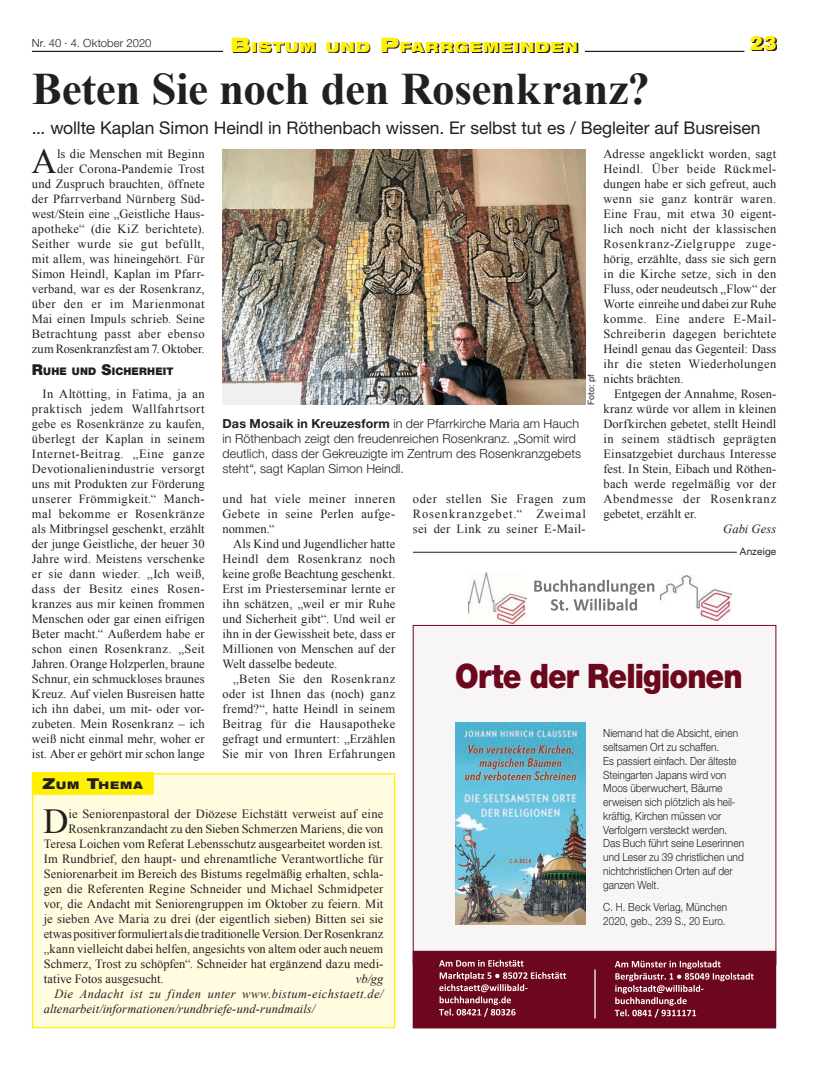
<style>
.page{position:relative;width:826px;height:1074px;background:#fff}
.page>*{position:absolute;margin:0;border:0;box-sizing:border-box;transform-origin:0 0}
.t1{font:700 45px "Times New Roman";letter-spacing:-.01em;color:#231f20}
.t2{font:35.12px "Times New Roman";color:#231f20}
.t3{font:900 33.75px "Helvetica Neue LT";letter-spacing:-.03em;color:#6c081e;scale:.88 1}
.t4{font:900 20px "Helvetica Neue";color:#fff101}
.t5{font:17.5px "Helvetica Neue";letter-spacing:-.005em;color:#231f20}
.t6{font:900 expanded 14px "Helvetica Neue";letter-spacing:.07em;color:#fff101}
.t7{font:12.5px/15px "Times New Roman";letter-spacing:.01em;color:#231f20;text-align:justify}
.t8{font:300 12.5px/15px "Helvetica Neue";letter-spacing:.005em;color:#231f20}
.t9{font:italic 12.5px "Times New Roman";letter-spacing:.015em;color:#231f20}
.t10{font:12.5px "Times New Roman";letter-spacing:-.01em;color:#231f20}
.t11{font:300 11.25px/13.8px "Helvetica Neue LT";color:#231f20;scale:.9 1}
.t12{font:300 11.25px/13.8px "Helvetica Neue LT";color:#231f20;scale:.89 1}
.t13{font:300 11.25px "Helvetica Neue LT";color:#231f20}
.t14{font:900 10.5px "Helvetica Neue";letter-spacing:.015em;color:#231f20}
.t15{font:900 expanded 10.5px "Helvetica Neue";letter-spacing:.095em;color:#231f20}
.t16{font:10px "Helvetica Neue";letter-spacing:.015em;color:#231f20}
.t17{font:8.75px "Helvetica Neue";letter-spacing:.005em;color:#231f20}
.s1{font-size:20px}
.s2{font-size:15px}
.s3{font-weight:700}
</style>
<div class="page">
<svg style="left:751px;top:37px;width:26px;height:14px"></svg>
<hr style="left:32px;top:51px;width:712px;height:1px;background:#231f20">
<div style="left:223px;top:37px;width:362px;height:18px;background:#fff"></div>
<svg style="left:233px;top:38px;width:345px;height:15px"></svg>
<hr style="left:413px;top:552px;width:324px;height:1px;background:#231f20">
<img style="left:222px;top:149px;width:364px;height:255px">
<div style="left:33px;top:774px;width:361px;height:253px;background:#fffce0"></div>
<div style="left:32px;top:773px;width:363px;height:255px;border:1px solid #fff101"></div>
<div style="left:32px;top:772px;width:121px;height:22px;background:#fff101"></div>
<div style="left:32px;top:773px;width:121px;height:22px;background:#fff101"></div>
<div style="left:413px;top:625px;width:363px;height:339px;background:#f7f5f5"></div>
<div style="left:413px;top:951px;width:362px;height:76px;background:#6c071f"></div>
<div style="left:413px;top:951px;width:362px;height:77px;border:1px solid #6c071f"></div>
<hr style="left:594px;top:970px;width:1px;height:48px;background:#fff">
<svg style="left:439px;top:959px;width:84px;height:7px"></svg>
<svg style="left:439px;top:972px;width:127px;height:45px"></svg>
<svg style="left:614px;top:960px;width:139px;height:57px"></svg>
<img style="left:468px;top:573px;width:58px;height:50px">
<img style="left:660px;top:575px;width:71px;height:46px">
<svg style="left:534px;top:580px;width:120px;height:30px"></svg>
<img style="left:455px;top:722px;width:130px;height:202px">
<p class="t13" style="left:32px;top:36px;width:121px">Nr. 40 · 4. Oktober 2020</p>
<p class="t6" style="left:230px;top:37px;width:349px"><span class="s1">B</span>ISTUM UND <span class="s1">P</span>FARRGEMEINDEN</p>
<h3 class="t4" style="left:749px;top:31px;width:28px">23</h3>
<h1 class="t1" style="left:32px;top:58px;width:619px">Beten Sie noch den Rosenkranz?</h1>
<h3 class="t5" style="left:32px;top:117px;width:730px">... wollte Kaplan Simon Heindl in Röthenbach wissen. Er selbst tut es / Begleiter auf Busreisen</h3>
<h2 class="t2" style="left:32px;top:137px;width:27px">A</h2>
<p class="t7" style="left:32px;top:146px;width:174px;text-align:right">ls die Menschen mit Beginn<br>der Corona-Pandemie Trost<br>und Zuspruch brauchten, öffnete der Pfarrverband Nürnberg Süd&shy;west/Stein eine „Geistliche Haus&shy;apotheke“ (die KiZ berichtete).<br>Seither wurde sie gut befüllt, mit allem, was hineingehört. Für<br>Simon Heindl, Kaplan im Pfarr&shy;verband, war es der Rosenkranz, über den er im Marienmonat<br>Mai einen Impuls schrieb. Seine<br>Betrachtung passt aber ebenso zum Rosenkranzfest am 7. Oktober.</p>
<p class="t14" style="left:32px;top:365px;width:143px"><span class="s2">R</span>UHE UND <span class="s2">S</span>ICHERHEIT</p>
<p class="t7" style="left:32px;top:386px;width:174px;text-indent:11px">In Altötting, in Fatima, ja an praktisch jedem Wallfahrtsort gebe es Rosenkränze zu kaufen, überlegt der Kaplan in seinem Internet-Beitrag. „Eine ganze Devotionalienindustrie versorgt uns mit Produkten zur Förderung unserer Frömmigkeit.“ Manch&shy;mal bekomme er Rosenkränze als Mitbringsel geschenkt, erzählt der junge Geistliche, der heuer 30<br>Jahre wird. Meistens verschenke er sie dann wieder. „Ich weiß, dass der Besitz eines Rosen&shy;kranzes aus mir keinen frommen Menschen oder gar einen eifrigen Beter macht.“ Außerdem habe er schon einen Rosenkranz. „Seit Jahren. Orange Holzperlen, braune Schnur, ein schmuckloses braunes Kreuz. Auf vielen Busreisen hatte ich ihn dabei, um mit- oder vor&shy;zubeten. Mein Rosenkranz – ich weiß nicht einmal mehr, woher er ist. Aber er gehört mir schon lange</p>
<p class="t7" style="left:603px;top:146px;width:174px">Adresse angeklickt worden, sagt Heindl. Über beide Rückmel&shy;dungen habe er sich gefreut, auch wenn sie ganz konträr waren.<br>Eine Frau, mit etwa 30 eigent&shy;lich noch nicht der klassischen Rosenkranz-Zielgruppe zuge&shy;hörig, erzählte, dass sie sich gern in die Kirche setze, sich in den Fluss, oder neudeutsch „Flow“ der Worte einreihe und dabei zur Ruhe komme. Eine andere E-Mail-Schreiberin dagegen berichtete Heindl genau das Gegenteil: Dass ihr die steten Wiederholungen nichts brächten.</p>
<p class="t7" style="left:603px;top:386px;width:174px;text-indent:11px">Entgegen der Annahme, Rosen&shy;kranz würde vor allem in kleinen Dorfkirchen gebetet, stellt Heindl in seinem städtisch geprägten Einsatzgebiet durchaus Interesse fest. In Stein, Eibach und Röthen&shy;bach werde regelmäßig vor der Abendmesse der Rosenkranz gebetet, erzählt er.</p>
<p class="t9" style="left:723px;top:520px;width:55px">Gabi Gess</p>
<p class="t17" style="left:585px;top:405px;width:32px;rotate:-90deg">Foto: pf</p>
<p class="t8" style="left:222px;top:415px;width:360px"><span class="s3">Das Mosaik in Kreuzesform</span> in der Pfarrkirche Maria am Hauch in Röthenbach zeigt den freudenreichen Rosenkranz. „Somit wird deutlich, dass der Gekreuzigte im Zentrum des Rosenkranzgebets steht“, sagt Kaplan Simon Heindl.</p>
<p class="t7" style="left:222px;top:491px;width:174px">und hat viele meiner inneren Gebete in seine Perlen aufge&shy;nommen.“</p>
<p class="t7" style="left:222px;top:536px;width:174px;text-indent:11px">Als Kind und Jugendlicher hatte Heindl dem Rosenkranz noch keine große Beachtung geschenkt.<br>Erst im Priesterseminar lernte er ihn schätzen, „weil er mir Ruhe und Sicherheit gibt“. Und weil er ihn in der Gewissheit bete, dass er Millionen von Menschen auf der Welt dasselbe bedeute.</p>
<p class="t7" style="left:222px;top:671px;width:174px;text-indent:11px">„Beten Sie den Rosenkranz oder ist Ihnen das (noch) ganz fremd?“, hatte Heindl in seinem Beitrag für die Hausapotheke gefragt und ermuntert: „Erzählen Sie mir von Ihren Erfahrungen</p>
<p class="t7" style="left:413px;top:491px;width:174px">oder stellen Sie Fragen zum Rosenkranzgebet.“ Zweimal sei der Link zu seiner E-Mail-</p>
<p class="t16" style="left:740px;top:544px;width:38px">Anzeige</p>
<h3 class="t3" style="left:455px;top:656px;width:328px">Orte der Religionen</h3>
<p class="t11" style="left:603px;top:726px;width:158px">Niemand hat die Absicht, einen seltsamen Ort zu schaffen.<br>Es passiert einfach. Der älteste<br>Steingarten Japans wird von<br>Moos überwuchert, Bäume erweisen sich plötzlich als heil&shy;kräftig, Kirchen müssen vor<br>Verfolgern versteckt werden.<br>Das Buch führt seine Leserinnen und Leser zu 39 christlichen und nichtchristlichen Orten auf der ganzen Welt.</p>
<p class="t12" style="left:603px;top:900px;width:141px">C. H. Beck Verlag, München<br>2020, geb., 239 S., 20 Euro.</p>
<p class="t15" style="left:43px;top:778px;width:102px"><span class="s2">Z</span>UM <span class="s2">T</span>HEMA</p>
<h2 class="t2" style="left:43px;top:797px;width:27px">D</h2>
<p class="t7" style="left:69px;top:806px;width:316px">ie Seniorenpastoral der Diözese Eichstätt verweist auf eine</p>
<p class="t7" style="left:69px;top:821px;width:316px">Rosenkranzandacht zu den Sieben Schmerzen Mariens, die von</p>
<p class="t7" style="left:44px;top:836px;width:341px">Teresa Loichen vom Referat Lebensschutz ausgearbeitet worden ist.</p>
<p class="t7" style="left:44px;top:851px;width:341px">Im Rundbrief, den haupt- und ehrenamtliche Verantwortliche für</p>
<p class="t7" style="left:44px;top:866px;width:341px">Seniorenarbeit im Bereich des Bistums regelmäßig erhalten, schla-</p>
<p class="t7" style="left:44px;top:881px;width:341px">gen die Referenten Regine Schneider und Michael Schmidpeter</p>
<p class="t7" style="left:44px;top:896px;width:341px">vor, die Andacht mit Seniorengruppen im Oktober zu feiern. Mit</p>
<p class="t7" style="left:44px;top:911px;width:341px">je sieben Ave Maria zu drei (der eigentlich sieben) Bitten sei sie</p>
<p class="t10" style="left:44px;top:925px;width:341px">etwas positiver formuliert als die traditionelle Version. Der Rosenkranz</p>
<p class="t7" style="left:44px;top:941px;width:341px">„kann vielleicht dabei helfen, angesichts von altem oder auch neuem</p>
<p class="t7" style="left:44px;top:956px;width:341px">Schmerz, Trost zu schöpfen“. Schneider hat ergänzend dazu medi-</p>
<p class="t7" style="left:44px;top:971px;width:121px">tative Fotos ausgesucht.</p>
<p class="t9" style="left:356px;top:970px;width:29px">vb/gg</p>
<p class="t9" style="left:54px;top:985px;width:330px">Die Andacht ist zu finden unter www.bistum-eichstaett.de/</p>
<p class="t9" style="left:44px;top:1000px;width:273px">altenarbeit/informationen/rundbriefe-und-rundmails/</p>
</div>
